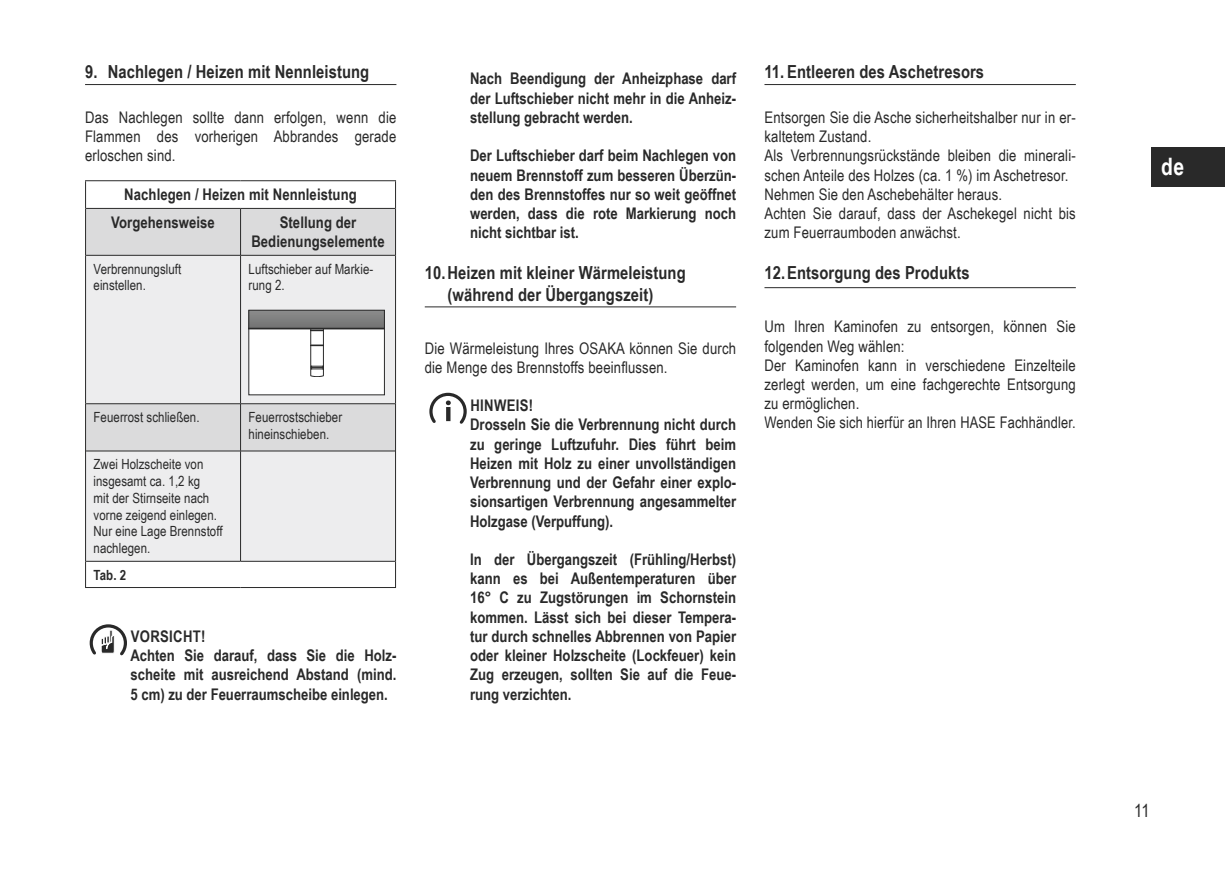
<style>
.page{position:relative;width:1225px;height:874px;background:#fff}
.page>*{position:absolute;margin:0;border:0;box-sizing:border-box;transform-origin:0 0}
.t1{font:700 24px "Arial Narrow";color:#fff}
.t2{font:700 18px/21.6px "Arial Narrow";letter-spacing:.005em;color:#292929;text-align:center}
.t3{font:18px "Arial Narrow";color:#292929}
.t4{font:700 16px/19.2px "Arial Narrow";color:#292929}
.t5{font:16px/19.2px "Arial Narrow";letter-spacing:.01em;color:#292929}
.t6{font:14px/16.8px "Arial Narrow";letter-spacing:.005em;color:#292929}
.t7{font:700 14px "Arial Narrow";color:#292929}
</style>
<div class="page">
<div style="left:1151px;top:147px;width:74px;height:40px;background:#292929"></div>
<hr style="left:85px;top:84px;width:311px;height:1px;background:#292929">
<div style="left:86px;top:209px;width:309px;height:46px;background:#dbdbdc"></div>
<svg style="left:86px;top:256px;width:309px;height:304px;fill:#ededee"></svg>
<hr style="left:86px;top:255px;width:154px;height:1px;background:#292929">
<hr style="left:240px;top:255px;width:155px;height:1px;background:#292929">
<hr style="left:86px;top:403px;width:154px;height:1px;background:#292929">
<hr style="left:240px;top:403px;width:155px;height:1px;background:#292929">
<hr style="left:86px;top:450px;width:154px;height:1px;background:#292929">
<hr style="left:240px;top:450px;width:155px;height:1px;background:#292929">
<hr style="left:86px;top:208px;width:154px;height:1px;background:#292929">
<hr style="left:240px;top:208px;width:155px;height:1px;background:#292929">
<hr style="left:86px;top:560px;width:154px;height:1px;background:#292929">
<hr style="left:240px;top:560px;width:155px;height:1px;background:#292929">
<hr style="left:85px;top:180px;width:155px;height:1px;background:#292929">
<svg style="left:85px;top:181px;width:1px;height:27px"></svg>
<hr style="left:240px;top:180px;width:156px;height:1px;background:#292929">
<svg style="left:395px;top:181px;width:1px;height:27px"></svg>
<hr style="left:85px;top:208px;width:1px;height:47px;background:#292929">
<hr style="left:85px;top:255px;width:1px;height:148px;background:#292929">
<hr style="left:85px;top:451px;width:1px;height:110px;background:#292929">
<hr style="left:85px;top:403px;width:1px;height:48px;background:#292929">
<svg style="left:85px;top:561px;width:1px;height:25px"></svg>
<svg style="left:395px;top:561px;width:1px;height:25px"></svg>
<hr style="left:85px;top:586px;width:155px;height:1px;background:#292929">
<hr style="left:240px;top:586px;width:156px;height:1px;background:#292929">
<hr style="left:240px;top:208px;width:1px;height:47px;background:#292929">
<hr style="left:240px;top:255px;width:1px;height:148px;background:#292929">
<hr style="left:240px;top:404px;width:1px;height:46px;background:#292929">
<hr style="left:240px;top:451px;width:1px;height:109px;background:#292929">
<hr style="left:395px;top:208px;width:1px;height:47px;background:#292929">
<hr style="left:395px;top:255px;width:1px;height:148px;background:#292929">
<hr style="left:395px;top:403px;width:1px;height:48px;background:#292929">
<hr style="left:395px;top:451px;width:1px;height:110px;background:#292929">
<div style="left:249px;top:310px;width:135px;height:84px;background:#fff"></div>
<svg style="left:310px;top:329px;width:14px;height:48px"></svg>
<div style="left:249px;top:310px;width:135px;height:18px;background:#7e7f7f"></div>
<hr style="left:249px;top:327px;width:135px;height:2px;background:#292929">
<div style="left:248px;top:310px;width:137px;height:85px;border:1px solid #292929"></div>
<svg style="left:90px;top:624px;width:37px;height:32px"></svg>
<hr style="left:425px;top:306px;width:311px;height:1px;background:#292929">
<svg style="left:429px;top:392px;width:38px;height:31px"></svg>
<hr style="left:764px;top:84px;width:311px;height:1px;background:#292929">
<hr style="left:764px;top:287px;width:311px;height:1px;background:#292929">
<p class="t2" style="left:85px;top:60px;width:286px">9. Nachlegen / Heizen mit Nennleistung</p>
<p class="t5" style="left:85px;top:107px;width:313px;text-align:justify">Das Nachlegen sollte dann erfolgen, wenn die Flammen des vorherigen Abbrandes gerade erloschen sind.</p>
<p class="t4" style="left:111px;top:180px;width:247px;line-height:27.6px;text-indent:13px">Nachlegen / Heizen mit Nennleistung<br>Vorgehensweise</p>
<p class="t4" style="left:251px;top:212px;width:135px;text-align:center">Stellung der<br>Bedienungselemente</p>
<p class="t6" style="left:94px;top:259px;width:89px">Verbrennungsluft einstellen.</p>
<p class="t6" style="left:248px;top:259px;width:126px">Luftschieber auf Markie&shy;rung 2.</p>
<p class="t6" style="left:94px;top:408px;width:107px">Feuerrost schließen.</p>
<p class="t6" style="left:248px;top:408px;width:95px">Feuerrostschieber hineinschieben.</p>
<p class="t6" style="left:94px;top:455px;width:131px">Zwei Holzscheite von insgesamt ca. 1,2 kg<br>mit der Stirnseite nach vorne zeigend einlegen.<br>Nur eine Lage Brennstoff nachlegen.</p>
<p class="t7" style="left:94px;top:563px;width:34px">Tab. 2</p>
<p class="t4" style="left:130px;top:625px;width:267px">VORSICHT!<br>Achten Sie darauf, dass Sie die Holz&shy;scheite mit ausreichend Abstand (mind.<br>5 cm) zu der Feuerraumscheibe einlegen.</p>
<p class="t4" style="left:470px;top:68px;width:267px;text-align:justify">Nach Beendigung der Anheizphase darf der Luftschieber nicht mehr in die Anheiz&shy;stellung gebracht werden.</p>
<p class="t4" style="left:470px;top:145px;width:267px;text-align:justify">Der Luftschieber darf beim Nachlegen von neuem Brennstoff zum besseren Überzün&shy;den des Brennstoffes nur so weit geöffnet werden, dass die rote Markierung noch nicht sichtbar ist.</p>
<p class="t2" style="left:425px;top:261px;width:262px">10.Heizen mit kleiner Wärmeleistung (während der Übergangszeit)</p>
<p class="t5" style="left:425px;top:337px;width:313px">Die Wärmeleistung Ihres OSAKA können Sie durch die Menge des Brennstoffs beeinflussen.</p>
<p class="t4" style="left:470px;top:395px;width:267px">HINWEIS!<br>Drosseln Sie die Verbrennung nicht durch zu geringe Luftzufuhr. Dies führt beim Heizen mit Holz zu einer unvollständigen Verbrennung und der Gefahr einer explo&shy;sionsartigen Verbrennung angesammelter Holzgase (Verpuffung).</p>
<p class="t4" style="left:470px;top:548px;width:267px;text-align:justify">In der Übergangszeit (Frühling/Herbst) kann es bei Außentemperaturen über 16° C zu Zugstörungen im Schornstein kommen. Lässt sich bei dieser Tempera&shy;tur durch schnelles Abbrennen von Papier oder kleiner Holzscheite (Lockfeuer) kein Zug erzeugen, sollten Sie auf die Feue&shy;rung verzichten.</p>
<p class="t2" style="left:764px;top:60px;width:221px">11. Entleeren des Aschetresors</p>
<p class="t5" style="left:764px;top:107px;width:313px">Entsorgen Sie die Asche sicherheitshalber nur in er&shy;kaltetem Zustand.<br>Als Verbrennungsrückstände bleiben die minerali&shy;schen Anteile des Holzes (ca. 1 %) im Aschetresor.<br>Nehmen Sie den Aschebehälter heraus.<br>Achten Sie darauf, dass der Aschekegel nicht bis zum Feuerraumboden anwächst.</p>
<p class="t2" style="left:764px;top:261px;width:207px">12.Entsorgung des Produkts</p>
<p class="t5" style="left:764px;top:316px;width:313px">Um Ihren Kaminofen zu entsorgen, können Sie folgenden Weg wählen:<br>Der Kaminofen kann in verschiedene Einzelteile zerlegt werden, um eine fachgerechte Entsorgung zu ermöglichen.<br>Wenden Sie sich hierfür an Ihren HASE Fachhändler.</p>
<h1 class="t1" style="left:1161px;top:148px;width:24px">de</h1>
<p class="t3" style="left:1134px;top:796px;width:17px">11</p>
</div>
